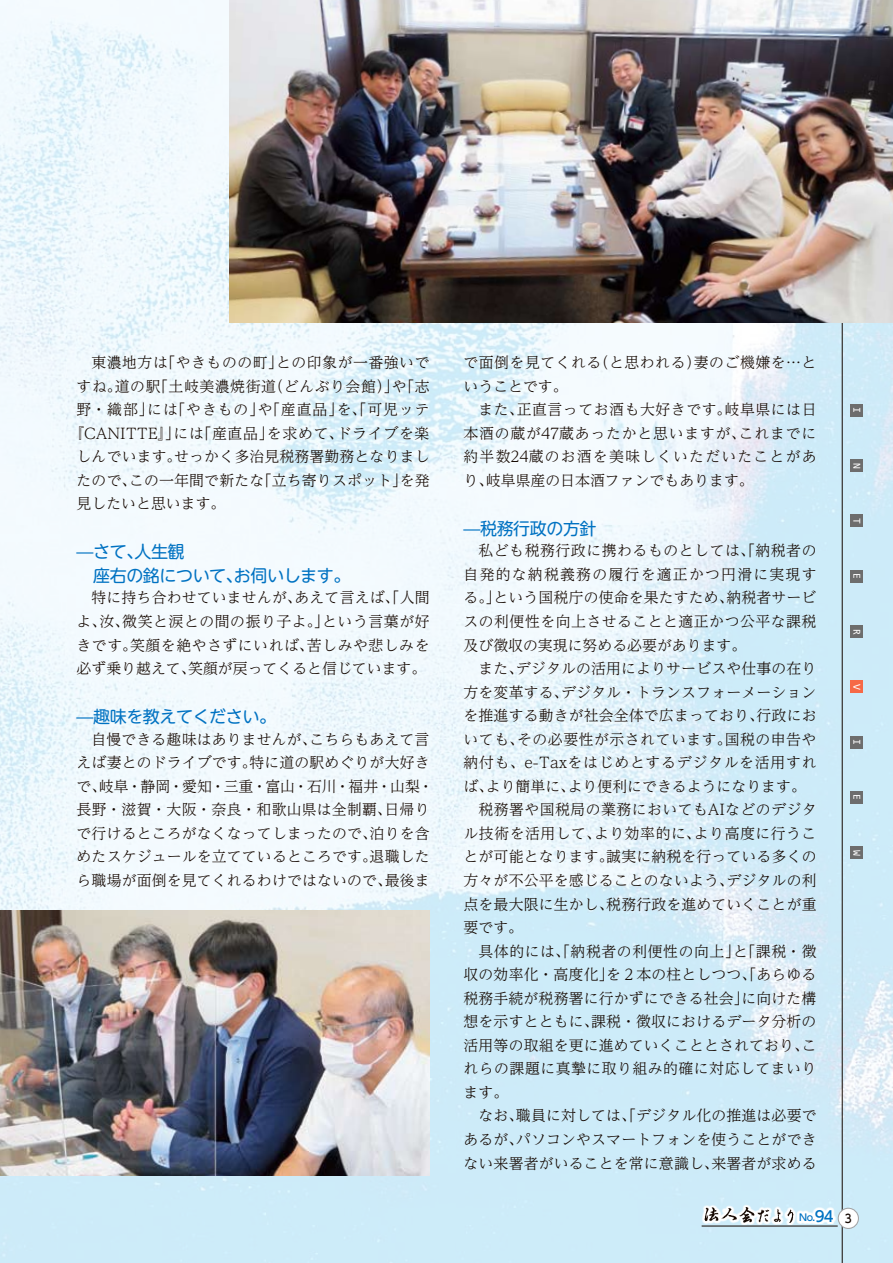
<style>
.page{position:relative;width:893px;height:1263px;background:#fff}
.page>*{position:absolute;margin:0;border:0;box-sizing:border-box;transform-origin:0 0}
.t1{font:16.95px/23.5px "UD Shin M Go Pr 6 N";letter-spacing:-.025em;color:#0072c2}
.t2{font:300 14.85px/23.5px "UD Reimin Pr 6 N";letter-spacing:.01em;color:#140700;text-align:justify}
.t3{font:300 14.85px "UD Reimin Pr 6 N";letter-spacing:.035em;color:#140700}
.t4{font:300 14.85px "UD Reimin Pr 6 N";letter-spacing:.03em;color:#140700}
.t5{font:300 14.85px "UD Reimin Pr 6 N";letter-spacing:.05em;color:#140700}
.t6{font:300 14.85px "UD Reimin Pr 6 N";letter-spacing:.08em;color:#140700}
.t7{font:300 14.85px "UD Reimin Pr 6 N";letter-spacing:.045em;color:#140700}
.t8{font:300 14.85px "UD Reimin Pr 6 N";letter-spacing:.06em;color:#140700}
.t9{font:300 14.85px "UD Reimin Pr 6 N";letter-spacing:.04em;color:#140700}
.t10{font:10.65px "Consolas";color:#fff}
.t11{font:500 9.6px "UD Shin Go Pr 6 N";color:#0072c2}
.s1{font-size:14.85px}
.s2{font-size:11.7px;color:#140700}
</style>
<div class="page">
<img style="left:0;top:0;width:893px;height:1263px">
<hr style="left:842px;top:0;width:1px;height:1263px;background:#140700">
<div style="left:850px;top:404px;width:13px;height:13px;background:#6d6d6d"></div>
<div style="left:850px;top:459px;width:13px;height:13px;background:#6d6d6d"></div>
<div style="left:850px;top:514px;width:13px;height:13px;background:#6d6d6d"></div>
<div style="left:850px;top:570px;width:13px;height:13px;background:#6d6d6d"></div>
<div style="left:850px;top:625px;width:13px;height:13px;background:#6d6d6d"></div>
<div style="left:850px;top:680px;width:13px;height:13px;background:#f66947"></div>
<div style="left:850px;top:736px;width:13px;height:12px;background:#6d6d6d"></div>
<div style="left:850px;top:791px;width:13px;height:13px;background:#6d6d6d"></div>
<div style="left:850px;top:846px;width:13px;height:13px;background:#6d6d6d"></div>
<img style="left:230px;top:0;width:663px;height:323px">
<img style="left:0;top:910px;width:429px;height:266px">
<svg style="left:796px;top:1206px;width:40px;height:18px"></svg>
<div style="left:838px;top:1208px;width:20px;height:20px;background:#fff;border-radius:50%"></div>
<div style="left:838px;top:1208px;width:21px;height:21px;border:1px solid #a2a3a5;border-radius:50%"></div>
<hr style="left:702px;top:1226px;width:136px;height:1px;background:#140700">
<div style="left:700px;top:1203px;width:96px;height:22px;background:#cdebf9"></div>
<img style="left:702px;top:1205px;width:93px;height:23px">
<p class="t3" style="left:91px;top:350px;width:340px">東濃地方は「やきものの町」との印象が一番強いで</p>
<p class="t3" style="left:77px;top:374px;width:354px">すね。道の駅「土岐美濃焼街道（どんぶり会館）」や「志</p>
<p class="t8" style="left:77px;top:397px;width:354px">野・織部」には「やきもの」や「産直品」を、「可児ッテ</p>
<p class="t7" style="left:69px;top:421px;width:362px">『CANITTE』」には「産直品」を求めて、ドライブを楽</p>
<p class="t2" style="left:77px;top:444px;width:354px">しんでいます。せっかく多治見税務署勤務となりまし</p>
<p class="t2" style="left:77px;top:468px;width:354px">たので、この一年間で新たな「立ち寄りスポット」を発</p>
<p class="t2" style="left:77px;top:491px;width:150px">見したいと思います。</p>
<p class="t1" style="left:77px;top:539px;width:275px">—さて、人生観<br>　座右の銘について、お伺いします。</p>
<p class="t2" style="left:77px;top:585px;width:354px;text-indent:15px">特に持ち合わせていませんが、あえて言えば、「人間よ、汝、微笑と涙との間の振り子よ。」という言葉が好きです。笑顔を絶やさずにいれば、苦しみや悲しみを必ず乗り越えて、笑顔が戻ってくると信じています。</p>
<p class="t1" style="left:77px;top:704px;width:201px">—趣味を教えてください。</p>
<p class="t2" style="left:77px;top:727px;width:358px;text-align:left;text-indent:15px">自慢できる趣味はありませんが、こちらもあえて言えば妻とのドライブです。特に道の駅めぐりが大好きで、岐阜・静岡・愛知・三重・富山・石川・福井・山梨・長野・滋賀・大阪・奈良・和歌山県は全制覇、日帰りで行けるところがなくなってしまったので、泊りを含めたスケジュールを立てているところです。退職したら職場が面倒を見てくれるわけではないので、最後ま</p>
<p class="t4" style="left:464px;top:350px;width:354px">で面倒を見てくれる（と思われる）妻のご機嫌を…と</p>
<p class="t2" style="left:464px;top:374px;width:106px">いうことです。</p>
<p class="t3" style="left:478px;top:397px;width:340px">また、正直言ってお酒も大好きです。岐阜県には日</p>
<p class="t5" style="left:464px;top:421px;width:354px">本酒の蔵が47蔵あったかと思いますが、これまでに</p>
<p class="t6" style="left:464px;top:444px;width:355px">約半数24蔵のお酒を美味しくいただいたことがあ</p>
<p class="t2" style="left:464px;top:468px;width:292px">り、岐阜県産の日本酒ファンでもあります。</p>
<p class="t1" style="left:464px;top:515px;width:135px">—税務行政の方針</p>
<p class="t3" style="left:478px;top:539px;width:340px">私ども税務行政に携わるものとしては、「納税者の</p>
<p class="t6" style="left:464px;top:562px;width:355px">自発的な納税義務の履行を適正かつ円滑に実現す</p>
<p class="t2" style="left:464px;top:585px;width:354px">る。」という国税庁の使命を果たすため、納税者サービ</p>
<p class="t4" style="left:464px;top:609px;width:354px">スの利便性を向上させることと適正かつ公平な課税</p>
<p class="t2" style="left:464px;top:633px;width:284px">及び徴収の実現に努める必要があります。</p>
<p class="t2" style="left:478px;top:656px;width:339px">また、デジタルの活用によりサービスや仕事の在り</p>
<p class="t2" style="left:464px;top:680px;width:354px">方を変革する、デジタル・トランスフォーメーション</p>
<p class="t2" style="left:464px;top:703px;width:354px">を推進する動きが社会全体で広まっており、行政にお</p>
<p class="t3" style="left:464px;top:727px;width:354px">いても、その必要性が示されています。国税の申告や</p>
<p class="t5" style="left:464px;top:750px;width:355px">納付も、e-Taxをはじめとするデジタルを活用すれ</p>
<p class="t2" style="left:464px;top:774px;width:344px">ば、より簡単に、より便利にできるようになります。</p>
<p class="t4" style="left:478px;top:798px;width:340px">税務署や国税局の業務においてもAIなどのデジタ</p>
<p class="t3" style="left:464px;top:821px;width:354px">ル技術を活用して、より効率的に、より高度に行うこ</p>
<p class="t2" style="left:464px;top:844px;width:354px">とが可能となります。誠実に納税を行っている多くの</p>
<p class="t2" style="left:464px;top:868px;width:354px">方々が不公平を感じることのないよう、デジタルの利</p>
<p class="t2" style="left:464px;top:892px;width:354px">点を最大限に生かし、税務行政を進めていくことが重</p>
<p class="t2" style="left:464px;top:915px;width:61px">要です。</p>
<p class="t9" style="left:478px;top:939px;width:340px">具体的には、「納税者の利便性の向上」と「課税・徴</p>
<p class="t2" style="left:464px;top:962px;width:354px">収の効率化・高度化」を２本の柱としつつ、「あらゆる</p>
<p class="t2" style="left:464px;top:986px;width:354px">税務手続が税務署に行かずにできる社会」に向けた構</p>
<p class="t2" style="left:464px;top:1009px;width:354px">想を示すとともに、課税・徴収におけるデータ分析の</p>
<p class="t2" style="left:464px;top:1033px;width:354px">活用等の取組を更に進めていくこととされており、こ</p>
<p class="t4" style="left:464px;top:1057px;width:354px">れらの課題に真摯に取り組み的確に対応してまいり</p>
<p class="t2" style="left:464px;top:1080px;width:46px">ます。</p>
<p class="t2" style="left:478px;top:1103px;width:340px">なお、職員に対しては、「デジタル化の推進は必要で</p>
<p class="t2" style="left:464px;top:1127px;width:354px">あるが、パソコンやスマートフォンを使うことができ</p>
<p class="t2" style="left:464px;top:1150px;width:354px">ない来署者がいることを常に意識し、来署者が求める</p>
<p class="t11" style="left:799px;top:1209px;width:54px">No.<span class="s1">94</span> <span class="s2">3</span></p>
<p class="t10" style="left:864px;top:407px;width:7px;rotate:90deg">I</p>
<p class="t10" style="left:864px;top:463px;width:7px;rotate:90deg">N</p>
<p class="t10" style="left:864px;top:518px;width:7px;rotate:90deg">T</p>
<p class="t10" style="left:864px;top:573px;width:7px;rotate:90deg">E</p>
<p class="t10" style="left:864px;top:628px;width:7px;rotate:90deg">R</p>
<p class="t10" style="left:864px;top:684px;width:7px;rotate:90deg">V</p>
<p class="t10" style="left:864px;top:739px;width:7px;rotate:90deg">I</p>
<p class="t10" style="left:864px;top:794px;width:7px;rotate:90deg">E</p>
<p class="t10" style="left:864px;top:850px;width:7px;rotate:90deg">W</p>
</div>
